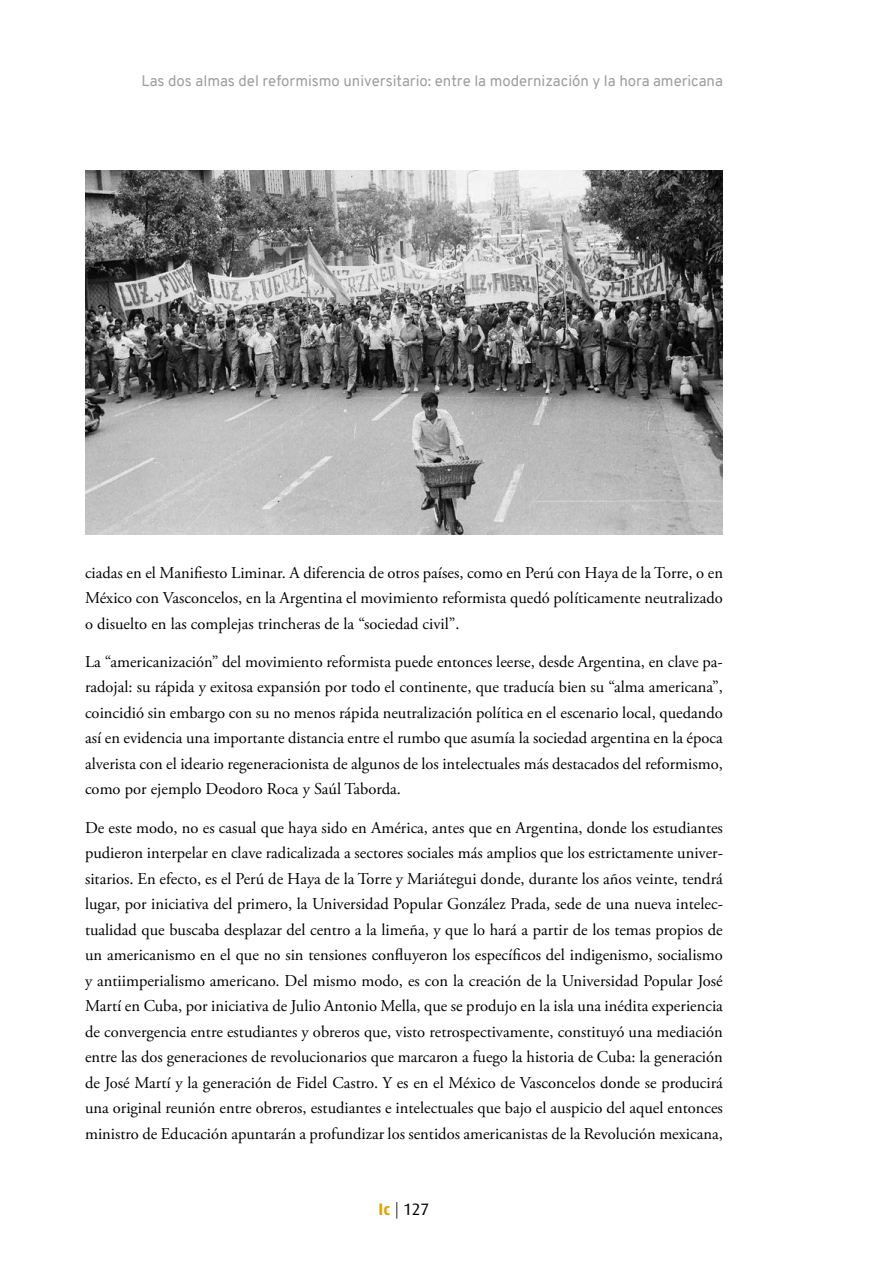
<style>
.page{position:relative;width:893px;height:1263px;background:#fff}
.page>*{position:absolute;margin:0;border:0;box-sizing:border-box;transform-origin:0 0}
.t1{font:16.5px/25.5px "Adobe Garamond Pro";color:#000;text-align:justify}
.t2{font:16.5px "Dax";color:#000}
.t3{font:15px "Overpass";color:#9d9d9c}
.s1{font-weight:700;color:#e3a200}
.s2{font-weight:300}
</style>
<div class="page">
<img style="left:85px;top:170px;width:638px;height:364px">
<p class="t3" style="left:141px;top:71px;width:583px">Las dos almas del reformismo universitario: entre la modernización y la hora americana</p>
<p class="t1" style="left:85px;top:560px;width:639px">ciadas en el Manifiesto Liminar. A diferencia de otros países, como en Perú con Haya de la Torre, o en México con Vasconcelos, en la Argentina el movimiento reformista quedó políticamente neutralizado o disuelto en las complejas trincheras de la “sociedad civil”.</p>
<p class="t1" style="left:85px;top:649px;width:639px">La “americanización” del movimiento reformista puede entonces leerse, desde Argentina, en clave pa&shy;radojal: su rápida y exitosa expansión por todo el continente, que traducía bien su “alma americana”, coincidió sin embargo con su no menos rápida neutralización política en el escenario local, quedando así en evidencia una importante distancia entre el rumbo que asumía la sociedad argentina en la época alverista con el ideario regeneracionista de algunos de los intelectuales más destacados del reformismo, como por ejemplo Deodoro Roca y Saúl Taborda.</p>
<p class="t1" style="left:85px;top:815px;width:639px">De este modo, no es casual que haya sido en América, antes que en Argentina, donde los estudiantes pudieron interpelar en clave radicalizada a sectores sociales más amplios que los estrictamente univer&shy;sitarios. En efecto, es el Perú de Haya de la Torre y Mariátegui donde, durante los años veinte, tendrá lugar, por iniciativa del primero, la Universidad Popular González Prada, sede de una nueva intelec&shy;tualidad que buscaba desplazar del centro a la limeña, y que lo hará a partir de los temas propios de un americanismo en el que no sin tensiones confluyeron los específicos del indigenismo, socialismo y antiimperialismo americano. Del mismo modo, es con la creación de la Universidad Popular José Martí en Cuba, por iniciativa de Julio Antonio Mella, que se produjo en la isla una inédita experiencia de convergencia entre estudiantes y obreros que, visto retrospectivamente, constituyó una mediación entre las dos generaciones de revolucionarios que marcaron a fuego la historia de Cuba: la generación de José Martí y la generación de Fidel Castro. Y es en el México de Vasconcelos donde se producirá una original reunión entre obreros, estudiantes e intelectuales que bajo el auspicio del aquel entonces ministro de Educación apuntarán a profundizar los sentidos americanistas de la Revolución mexicana,</p>
<p class="t2" style="left:379px;top:1200px;width:52px"><span class="s1">Ic</span> <span class="s2">|</span> 127</p>
</div>
